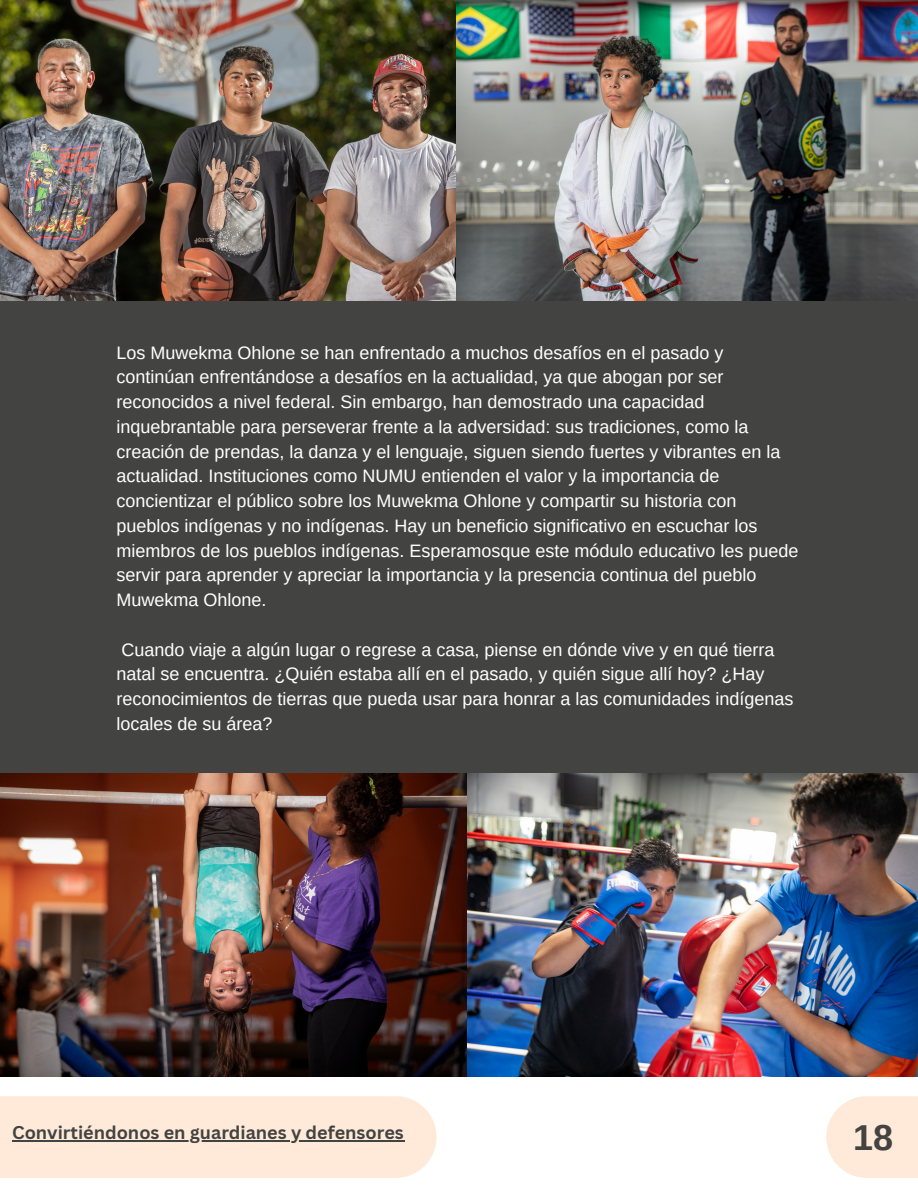
<style>
.page{position:relative;width:918px;height:1188px;background:#fff}
.page>*{position:absolute;margin:0;border:0;box-sizing:border-box;transform-origin:0 0}
.t1{font:700 36px "Arimo";color:#434341}
.t2{font:18px/24.8px "Arimo";color:#fff}
.t3{font:700 18px "Canva Sans";color:#434341}
</style>
<div class="page">
<img style="left:0;top:0;width:456px;height:302px">
<img style="left:456px;top:0;width:462px;height:302px">
<div style="left:0;top:302px;width:918px;height:500px;background:#434341"></div>
<svg style="left:826px;top:1096px;width:92px;height:82px"></svg>
<div style="left:0;top:1096px;width:436px;height:82px;background:#ffeada"></div>
<hr style="left:12px;top:1140px;width:392px;height:1px;background:#434341">
<img style="left:0;top:773px;width:467px;height:303px">
<img style="left:467px;top:773px;width:451px;height:303px">
<p class="t2" style="left:117px;top:340px;width:684px">Los Muwekma Ohlone se han enfrentado a muchos desafíos en el pasado y continúan enfrentándose a desafíos en la actualidad, ya que abogan por ser reconocidos a nivel federal. Sin embargo, han demostrado una capacidad inquebrantable para perseverar frente a la adversidad: sus tradiciones, como la creación de prendas, la danza y el lenguaje, siguen siendo fuertes y vibrantes en la actualidad. Instituciones como NUMU entienden el valor y la importancia de concientizar el público sobre los Muwekma Ohlone y compartir su historia con pueblos indígenas y no indígenas. Hay un beneficio significativo en escuchar los miembros de los pueblos indígenas. Esperamosque este módulo educativo les puede servir para aprender y apreciar la importancia y la presencia continua del pueblo Muwekma Ohlone.</p>
<p class="t2" style="left:117px;top:637px;width:679px">Cuando viaje a algún lugar o regrese a casa, piense en dónde vive y en qué tierra natal se encuentra. ¿Quién estaba allí en el pasado, y quién sigue allí hoy? ¿Hay reconocimientos de tierras que pueda usar para honrar a las comunidades indígenas locales de su área?</p>
<p class="t3" style="left:12px;top:1120px;width:393px">Convirtiéndonos en guardianes y defensores</p>
<p class="t1" style="left:853px;top:1117px;width:42px">18</p>
</div>
